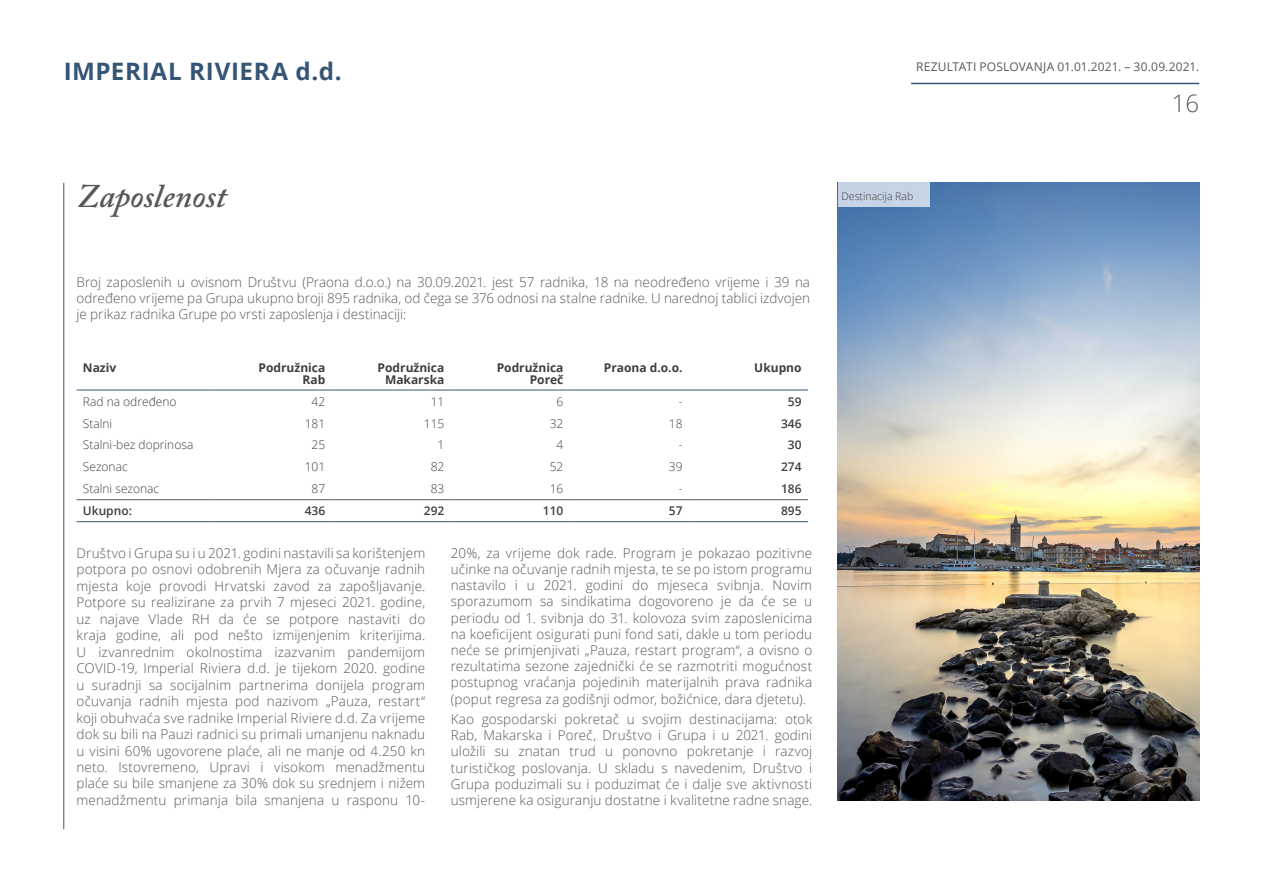
<style>
.page{position:relative;width:1263px;height:893px;background:#fff}
.page>*{position:absolute;margin:0;border:0;box-sizing:border-box;transform-origin:0 0}
.IZVJ_-_naslov{font:italic 600 33px "Adobe Caslon Pro";color:#57585a}
.t1{font:700 24px "Open Sans";letter-spacing:.03em;color:#365575}
.t2{font:300 24px "Open Sans";color:#57585a}
.IZVJ_-_tekst_no_inde{font:300 13.5px/16.5px "Open Sans";letter-spacing:.01em;color:#57585a;text-align:justify}
.IZVJ_-_tekst{font:300 13.5px/16.2px "Open Sans";color:#57585a;text-align:justify}
.IZVJ_-_tekst_tablica{font:300 12px "Open Sans";color:#3e3e3f}
.IZVJ_-_tekst_tablica-2{font:700 12px/12px "Open Sans";color:#3e3e3f;text-align:right}
.t3{font:12px "Open Sans";letter-spacing:.01em;color:#57585a}
.IZVJ_-_tekst_tablica-3{font:600 12px "Open Sans";color:#3e3e3f}
.t4{font:300 10.5px "Open Sans";color:#3e3e3f}
</style>
<div class="page">
<hr style="left:911px;top:83px;width:288px;height:1px;background:#365575">
<hr style="left:64px;top:183px;width:1px;height:646px;background:#365575">
<hr style="left:77px;top:390px;width:136px;height:1px;background:#365575">
<hr style="left:213px;top:390px;width:119px;height:1px;background:#365575">
<hr style="left:332px;top:390px;width:119px;height:1px;background:#365575">
<hr style="left:451px;top:390px;width:119px;height:1px;background:#365575">
<hr style="left:570px;top:390px;width:119px;height:1px;background:#365575">
<hr style="left:689px;top:390px;width:119px;height:1px;background:#365575">
<hr style="left:77px;top:521px;width:136px;height:1px;background:#365575">
<hr style="left:213px;top:521px;width:119px;height:1px;background:#365575">
<hr style="left:332px;top:521px;width:119px;height:1px;background:#365575">
<hr style="left:451px;top:521px;width:119px;height:1px;background:#365575">
<hr style="left:570px;top:521px;width:119px;height:1px;background:#365575">
<hr style="left:689px;top:521px;width:119px;height:1px;background:#365575">
<hr style="left:77px;top:499px;width:136px;height:1px;background:#57585a">
<hr style="left:213px;top:499px;width:119px;height:1px;background:#57585a">
<hr style="left:332px;top:499px;width:119px;height:1px;background:#57585a">
<hr style="left:451px;top:499px;width:119px;height:1px;background:#57585a">
<hr style="left:570px;top:499px;width:119px;height:1px;background:#57585a">
<hr style="left:689px;top:499px;width:119px;height:1px;background:#57585a">
<img style="left:838px;top:183px;width:361px;height:618px">
<div style="left:838px;top:183px;width:91px;height:24px;background:#c5d4e4"></div>
<h2 class="t1" style="left:64px;top:54px;width:279px">IMPERIAL RIVIERA d.d.</h2>
<p class="t3" style="left:916px;top:58px;width:284px">REZULTATI POSLOVANJA 01.01.2021. – 30.09.2021.</p>
<p class="IZVJ_-_naslov" style="left:77px;top:176px;width:151px">Zaposlenost</p>
<p class="IZVJ_-_tekst" style="left:77px;top:273px;width:735px">Broj zaposlenih u ovisnom Društvu (Praona d.o.o.) na 30.09.2021. jest 57 radnika, 18 na neodređeno vrijeme i 39 na određeno vrijeme pa Grupa ukupno broji 895 radnika, od čega se 376 odnosi na stalne radnike. U narednoj tablici izdvojen je prikaz radnika Grupe po vrsti zaposlenja i destinaciji:</p>
<p class="IZVJ_-_tekst_tablica-2" style="left:83px;top:361px;width:35px">Naziv</p>
<p class="IZVJ_-_tekst_tablica-2" style="left:259px;top:361px;width:68px">Podružnica</p>
<p class="IZVJ_-_tekst_tablica-2" style="left:303px;top:373px;width:24px">Rab</p>
<p class="IZVJ_-_tekst_tablica-2" style="left:378px;top:361px;width:68px">Podružnica<br>Makarska</p>
<p class="IZVJ_-_tekst_tablica-2" style="left:497px;top:361px;width:68px">Podružnica</p>
<p class="IZVJ_-_tekst_tablica-2" style="left:530px;top:373px;width:35px">Poreč</p>
<p class="IZVJ_-_tekst_tablica-2" style="left:604px;top:361px;width:80px">Praona d.o.o.</p>
<p class="IZVJ_-_tekst_tablica-2" style="left:754px;top:361px;width:49px">Ukupno</p>
<p class="IZVJ_-_tekst_tablica" style="left:83px;top:393px;width:95px">Rad na određeno</p>
<p class="IZVJ_-_tekst_tablica" style="left:312px;top:393px;width:15px">42</p>
<p class="IZVJ_-_tekst_tablica" style="left:431px;top:393px;width:15px">11</p>
<p class="IZVJ_-_tekst_tablica" style="left:557px;top:393px;width:8px">6</p>
<p class="IZVJ_-_tekst_tablica" style="left:679px;top:393px;width:5px">-</p>
<p class="IZVJ_-_tekst_tablica-3" style="left:788px;top:393px;width:15px">59</p>
<p class="IZVJ_-_tekst_tablica" style="left:83px;top:415px;width:31px">Stalni</p>
<p class="IZVJ_-_tekst_tablica" style="left:305px;top:415px;width:22px">181</p>
<p class="IZVJ_-_tekst_tablica" style="left:424px;top:415px;width:22px">115</p>
<p class="IZVJ_-_tekst_tablica" style="left:550px;top:415px;width:15px">32</p>
<p class="IZVJ_-_tekst_tablica" style="left:669px;top:415px;width:15px">18</p>
<p class="IZVJ_-_tekst_tablica-3" style="left:781px;top:415px;width:22px">346</p>
<p class="IZVJ_-_tekst_tablica" style="left:83px;top:437px;width:112px">Stalni-bez doprinosa</p>
<p class="IZVJ_-_tekst_tablica" style="left:312px;top:437px;width:15px">25</p>
<p class="IZVJ_-_tekst_tablica" style="left:437px;top:437px;width:8px">1</p>
<p class="IZVJ_-_tekst_tablica" style="left:557px;top:437px;width:8px">4</p>
<p class="IZVJ_-_tekst_tablica" style="left:679px;top:437px;width:5px">-</p>
<p class="IZVJ_-_tekst_tablica-3" style="left:788px;top:437px;width:15px">30</p>
<p class="IZVJ_-_tekst_tablica" style="left:83px;top:459px;width:46px">Sezonac</p>
<p class="IZVJ_-_tekst_tablica" style="left:305px;top:459px;width:22px">101</p>
<p class="IZVJ_-_tekst_tablica" style="left:431px;top:459px;width:15px">82</p>
<p class="IZVJ_-_tekst_tablica" style="left:550px;top:459px;width:15px">52</p>
<p class="IZVJ_-_tekst_tablica" style="left:669px;top:459px;width:15px">39</p>
<p class="IZVJ_-_tekst_tablica-3" style="left:781px;top:459px;width:22px">274</p>
<p class="IZVJ_-_tekst_tablica" style="left:83px;top:481px;width:78px">Stalni sezonac</p>
<p class="IZVJ_-_tekst_tablica" style="left:312px;top:481px;width:15px">87</p>
<p class="IZVJ_-_tekst_tablica" style="left:431px;top:481px;width:15px">83</p>
<p class="IZVJ_-_tekst_tablica" style="left:550px;top:481px;width:15px">16</p>
<p class="IZVJ_-_tekst_tablica" style="left:679px;top:481px;width:5px">-</p>
<p class="IZVJ_-_tekst_tablica-3" style="left:781px;top:481px;width:22px">186</p>
<p class="IZVJ_-_tekst_tablica-3" style="left:83px;top:503px;width:51px">Ukupno:</p>
<p class="IZVJ_-_tekst_tablica-3" style="left:305px;top:503px;width:22px">436</p>
<p class="IZVJ_-_tekst_tablica-3" style="left:424px;top:503px;width:22px">292</p>
<p class="IZVJ_-_tekst_tablica-3" style="left:543px;top:503px;width:22px">110</p>
<p class="IZVJ_-_tekst_tablica-3" style="left:669px;top:503px;width:15px">57</p>
<p class="IZVJ_-_tekst_tablica-3" style="left:781px;top:503px;width:22px">895</p>
<p class="IZVJ_-_tekst_no_inde" style="left:77px;top:544px;width:350px">Društvo i Grupa su i u 2021. godini nastavili sa korištenjem potpora po osnovi odobrenih Mjera za očuvanje radnih mjesta koje provodi Hrvatski zavod za zapošljavanje.<br>Potpore su realizirane za prvih 7 mjeseci 2021. godine, uz najave Vlade RH da će se potpore nastaviti do kraja godine, ali pod nešto izmijenjenim kriterijima.<br>U izvanrednim okolnostima izazvanim pandemijom COVID-19, Imperial Riviera d.d. je tijekom 2020. godine u suradnji sa socijalnim partnerima donijela program očuvanja radnih mjesta pod nazivom „Pauza, restart“ koji obuhvaća sve radnike Imperial Riviere d.d. Za vrijeme dok su bili na Pauzi radnici su primali umanjenu naknadu u visini 60% ugovorene plaće, ali ne manje od 4.250 kn neto. Istovremeno, Upravi i visokom menadžmentu plaće su bile smanjene za 30% dok su srednjem i nižem menadžmentu primanja bila smanjena u rasponu 10-</p>
<p class="IZVJ_-_tekst_no_inde" style="left:451px;top:544px;width:363px">20%, za vrijeme dok rade. Program je pokazao pozitivne učinke na očuvanje radnih mjesta, te se po istom programu nastavilo i u 2021. godini do mjeseca svibnja. Novim sporazumom sa sindikatima dogovoreno je da će se u periodu od 1. svibnja do 31. kolovoza svim zaposlenicima na koeficijent osigurati puni fond sati, dakle u tom periodu neće se primjenjivati „Pauza, restart program“, a ovisno o rezultatima sezone zajednički će se razmotriti mogućnost postupnog vraćanja pojedinih materijalnih prava radnika (poput regresa za godišnji odmor, božićnice, dara djetetu).</p>
<p class="IZVJ_-_tekst_no_inde" style="left:451px;top:711px;width:363px">Kao gospodarski pokretač u svojim destinacijama: otok Rab, Makarska i Poreč, Društvo i Grupa i u 2021. godini uložili su znatan trud u ponovno pokretanje i razvoj turističkog poslovanja. U skladu s navedenim, Društvo i Grupa poduzimali su i poduzimat će i dalje sve aktivnosti usmjerene ka osiguranju dostatne i kvalitetne radne snage.</p>
<p class="t4" style="left:841px;top:189px;width:73px">Destinacija Rab</p>
<h2 class="t2" style="left:1172px;top:87px;width:29px">16</h2>
</div>
